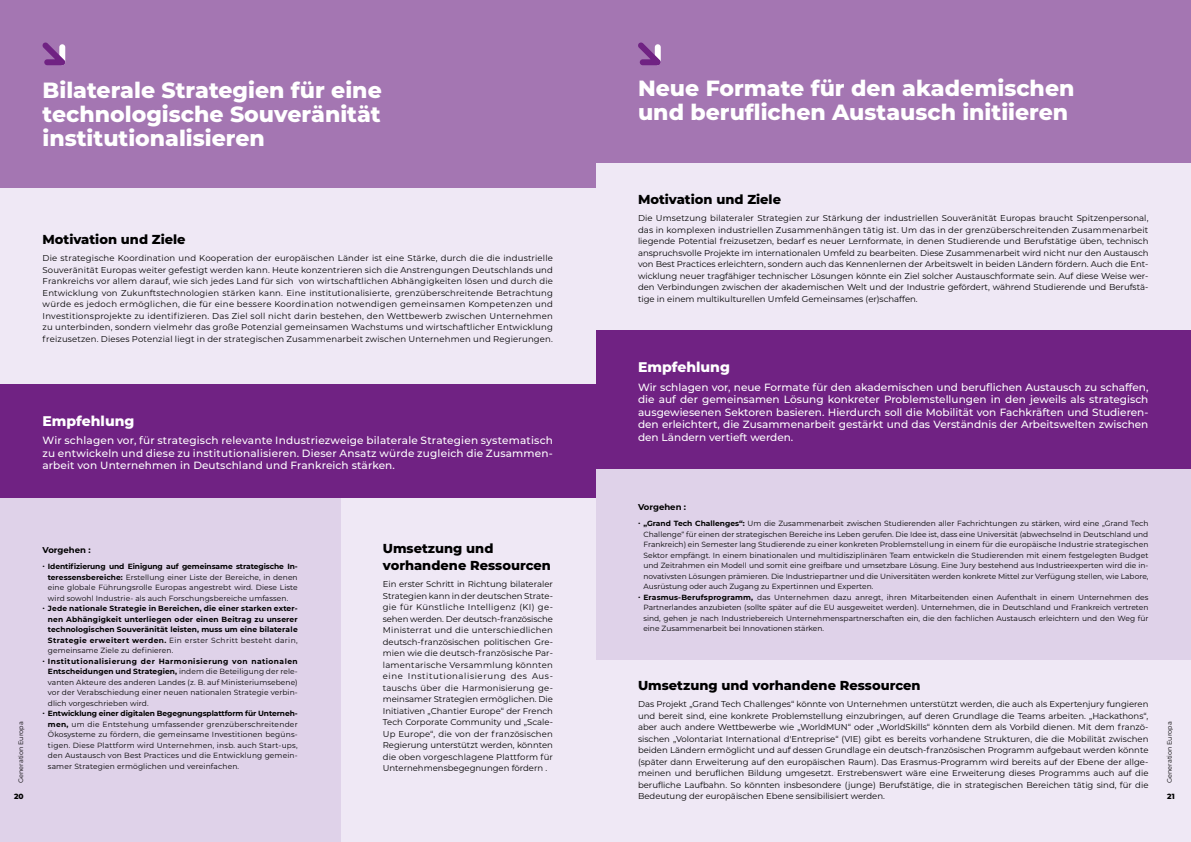
<style>
.page{position:relative;width:1191px;height:842px;background:#fff}
.page>*{position:absolute;margin:0;border:0;box-sizing:border-box;transform-origin:0 0}
.t1{font:800 22px/24px "Montserrat";color:#fff}
.t2{font:800 14px "Montserrat";color:#fff}
.t3{font:800 13px/17px "Montserrat";color:#000}
.t4{font:500 10.5px/12.5px "Montserrat";color:#fff;text-align:justify}
.t5{font:8.5px/11.5px "Montserrat";color:#000;text-align:justify}
.t6{font:700 8.5px "Montserrat";color:#000}
.t7{font:7.5px/10.5px "Montserrat";color:#000;text-align:justify}
.t8{font:700 7.5px/10.5px "Montserrat";letter-spacing:.01em;color:#000;text-align:justify}
.t9{font:800 7.5px "Montserrat";color:#000}
.t10{font:6.5px "Montserrat";color:#000}
.s1{font-weight:700}
.s2{font-weight:400}
</style>
<div class="page">
<div style="left:595px;top:163px;width:596px;height:167px;background:#efe8f5"></div>
<div style="left:595px;top:649px;width:596px;height:193px;background:#efe8f5"></div>
<div style="left:595px;top:469px;width:596px;height:191px;background:#dfd2e9"></div>
<div style="left:595px;top:330px;width:596px;height:139px;background:#702283"></div>
<div style="left:595px;top:0;width:596px;height:163px;background:#a476b2"></div>
<div style="left:0;top:0;width:595px;height:188px;background:#a476b2"></div>
<div style="left:0;top:188px;width:595px;height:196px;background:#efe8f5"></div>
<div style="left:340px;top:498px;width:255px;height:344px;background:#efe8f5"></div>
<div style="left:0;top:498px;width:340px;height:344px;background:#dfd2e9"></div>
<div style="left:0;top:384px;width:595px;height:114px;background:#702283"></div>
<svg style="left:638px;top:42px;width:23px;height:23px"></svg>
<svg style="left:42px;top:42px;width:24px;height:23px"></svg>
<h1 class="t1" style="left:43px;top:77px;width:341px;text-align:justify">Bilaterale Strategien für eine technologische Souveränität institutionalisieren</h1>
<h3 class="t3" style="left:43px;top:230px;width:144px">Motivation und Ziele</h3>
<p class="t5" style="left:43px;top:252px;width:512px">Die strategische Koordination und Kooperation der europäischen Länder ist eine Stärke, durch die die industrielle Souveränität Europas weiter gefestigt werden kann. Heute konzentrieren sich die Anstrengungen Deutschlands und Frankreichs vor allem darauf, wie sich jedes Land für sich von wirtschaftlichen Abhängigkeiten lösen und durch die Entwicklung von Zukunftstechnologien stärken kann. Eine institutionalisierte, grenzüberschreitende Betrachtung würde es jedoch ermöglichen, die für eine bessere Koordination notwendigen gemeinsamen Kompetenzen und Investitionsprojekte zu identifizieren. Das Ziel soll nicht darin bestehen, den Wettbewerb zwischen Unternehmen zu unterbinden, sondern vielmehr das große Potenzial gemeinsamen Wachstums und wirtschaftlicher Entwicklung freizusetzen. Dieses Potenzial liegt in der strategischen Zusammenarbeit zwischen Unternehmen und Regierungen.</p>
<h2 class="t2" style="left:43px;top:411px;width:93px">Empfehlung</h2>
<p class="t4" style="left:43px;top:434px;width:512px">Wir schlagen vor, für strategisch relevante Industriezweige bilaterale Strategien systematisch zu entwickeln und diese zu institutionalisieren. Dieser Ansatz würde zugleich die Zusammen&shy;arbeit von Unternehmen in Deutschland und Frankreich stärken.</p>
<h1 class="t1" style="left:638px;top:75px;width:438px">Neue Formate für den akademischen und beruflichen Austausch initiieren</h1>
<h3 class="t3" style="left:638px;top:190px;width:144px">Motivation und Ziele</h3>
<p class="t5" style="left:638px;top:212px;width:512px">Die Umsetzung bilateraler Strategien zur Stärkung der industriellen Souveränität Europas braucht Spitzenpersonal, das in komplexen industriellen Zusammenhängen tätig ist. Um das in der grenzüberschreitenden Zusammenarbeit liegende Potential freizusetzen, bedarf es neuer Lernformate, in denen Studierende und Berufstätige üben, technisch anspruchsvolle Projekte im internationalen Umfeld zu bearbeiten. Diese Zusammenarbeit wird nicht nur den Austausch von Best Practices erleichtern, sondern auch das Kennenlernen der Arbeitswelt in beiden Ländern fördern. Auch die Ent&shy;wicklung neuer tragfähiger technischer Lösungen könnte ein Ziel solcher Austauschformate sein. Auf diese Weise wer&shy;den Verbindungen zwischen der akademischen Welt und der Industrie gefördert, während Studierende und Berufstä&shy;tige in einem multikulturellen Umfeld Gemeinsames (er)schaffen.</p>
<h2 class="t2" style="left:638px;top:357px;width:93px">Empfehlung</h2>
<p class="t4" style="left:638px;top:380px;width:512px">Wir schlagen vor, neue Formate für den akademischen und beruflichen Austausch zu schaffen, die auf der gemeinsamen Lösung konkreter Problemstellungen in den jeweils als strategisch ausgewiesenen Sektoren basieren. Hierdurch soll die Mobilität von Fachkräften und Studieren&shy;den erleichtert, die Zusammenarbeit gestärkt und das Verständnis der Arbeitswelten zwischen den Ländern vertieft werden.</p>
<p class="t6" style="left:638px;top:501px;width:50px">Vorgehen :</p>
<p class="t7" style="left:638px;top:518px;width:512px"><span class="s1">∙ „Grand Tech Challenges“:</span> Um die Zusammenarbeit zwischen Studierenden aller Fachrichtungen zu stärken, wird eine „Grand Tech</p>
<p class="t7" style="left:643px;top:529px;width:506px">Challenge“ für einen der strategischen Bereiche ins Leben gerufen. Die Idee ist, dass eine Universität (abwechselnd in Deutschland und</p>
<p class="t7" style="left:643px;top:539px;width:506px">Frankreich) ein Semester lang Studierende zu einer konkreten Problemstellung in einem für die europäische Industrie strategischen</p>
<p class="t7" style="left:643px;top:550px;width:506px">Sektor empfängt. In einem binationalen und multidisziplinären Team entwickeln die Studierenden mit einem festgelegten Budget</p>
<p class="t7" style="left:643px;top:560px;width:506px">und Zeitrahmen ein Modell und somit eine greifbare und umsetzbare Lösung. Eine Jury bestehend aus Industrieexperten wird die in-</p>
<p class="t7" style="left:643px;top:571px;width:506px">novativsten Lösungen prämieren. Die Industriepartner und die Universitäten werden konkrete Mittel zur Verfügung stellen, wie Labore,</p>
<p class="t7" style="left:643px;top:581px;width:231px">Ausrüstung oder auch Zugang zu Expertinnen und Experten.</p>
<p class="t7" style="left:638px;top:592px;width:512px"><span class="s1">∙ Erasmus-Berufsprogramm,</span> das Unternehmen dazu anregt, ihren Mitarbeitenden einen Aufenthalt in einem Unternehmen des</p>
<p class="t7" style="left:643px;top:602px;width:506px">Partnerlandes anzubieten (sollte später auf die EU ausgeweitet werden). Unternehmen, die in Deutschland und Frankreich vertreten</p>
<p class="t7" style="left:643px;top:613px;width:506px">sind, gehen je nach Industriebereich Unternehmenspartnerschaften ein, die den fachlichen Austausch erleichtern und den Weg für</p>
<p class="t7" style="left:643px;top:623px;width:182px">eine Zusammenarbeit bei Innovationen stärken.</p>
<h3 class="t3" style="left:383px;top:539px;width:169px">Umsetzung und vorhandene Ressourcen</h3>
<p class="t5" style="left:383px;top:578px;width:172px">Ein erster Schritt in Richtung bilateraler Strategien kann in der deutschen Strate&shy;gie für Künstliche Intelligenz (KI) ge&shy;sehen werden. Der deutsch-französische Ministerrat und die unterschiedlichen deutsch-französischen politischen Gre&shy;mien wie die deutsch-französische Par&shy;lamentarische Versammlung könnten eine Institutionalisierung des Aus&shy;tauschs über die Harmonisierung ge&shy;meinsamer Strategien ermöglichen. Die Initiativen „Chantier Europe“ der French Tech Corporate Community und „Scale-Up Europe“, die von der französischen Regierung unterstützt werden, könnten die oben vorgeschlagene Plattform für Unternehmensbegegnungen fördern .</p>
<p class="t6" style="left:43px;top:544px;width:50px">Vorgehen :</p>
<p class="t7" style="left:48px;top:561px;width:251px;text-indent:-5px"><span class="s1">∙ Identifizierung und Einigung auf gemeinsame strategische In&shy;teressensbereiche:</span> Erstellung einer Liste der Bereiche, in denen eine globale Führungsrolle Europas angestrebt wird. Diese Liste wird sowohl Industrie- als auch Forschungsbereiche umfassen.</p>
<p class="t8" style="left:48px;top:603px;width:251px;text-indent:-5px">∙ Jede nationale Strategie in Bereichen, die einer starken exter&shy;nen Abhängigkeit unterliegen oder einen Beitrag zu unserer technologischen Souveränität leisten, muss um eine bilaterale Strategie erweitert werden. <span class="s2">Ein erster Schritt besteht darin, gemeinsame Ziele zu definieren.</span></p>
<p class="t7" style="left:48px;top:656px;width:251px;text-indent:-5px"><span class="s1">∙ Institutionalisierung der Harmonisierung von nationalen Entscheidungen und Strategien,</span> indem die Beteiligung der rele&shy;vanten Akteure des anderen Landes (z. B. auf Ministeriumsebene) vor der Verabschiedung einer neuen nationalen Strategie verbin&shy;dlich vorgeschrieben wird.</p>
<p class="t7" style="left:48px;top:708px;width:251px;text-indent:-5px"><span class="s1">∙ Entwicklung einer digitalen Begegnungsplattform für Unterneh&shy;men,</span> um die Entstehung umfassender grenzüberschreitender Ökosysteme zu fördern, die gemeinsame Investitionen begüns&shy;tigen. Diese Plattform wird Unternehmen, insb. auch Start-ups, den Austausch von Best Practices und die Entwicklung gemein&shy;samer Strategien ermöglichen und vereinfachen.</p>
<h3 class="t3" style="left:638px;top:676px;width:284px">Umsetzung und vorhandene Ressourcen</h3>
<p class="t5" style="left:638px;top:698px;width:512px">Das Projekt „Grand Tech Challenges“ könnte von Unternehmen unterstützt werden, die auch als Expertenjury fungieren und bereit sind, eine konkrete Problemstellung einzubringen, auf deren Grundlage die Teams arbeiten. „Hackathons“, aber auch andere Wettbewerbe wie „WorldMUN“ oder „WorldSkills“ könnten dem als Vorbild dienen. Mit dem franzö&shy;sischen „Volontariat International d'Entreprise“ (VIE) gibt es bereits vorhandene Strukturen, die die Mobilität zwischen beiden Ländern ermöglicht und auf dessen Grundlage ein deutsch-französischen Programm aufgebaut werden könnte (später dann Erweiterung auf den europäischen Raum). Das Erasmus-Programm wird bereits auf der Ebene der allge&shy;meinen und beruflichen Bildung umgesetzt. Erstrebenswert wäre eine Erweiterung dieses Programms auch auf die berufliche Laufbahn. So könnten insbesondere (junge) Berufstätige, die in strategischen Bereichen tätig sind, für die Bedeutung der europäischen Ebene sensibilisiert werden.</p>
<p class="t10" style="left:17px;top:783px;width:63px;rotate:-90deg">Generation Europa</p>
<p class="t10" style="left:1165px;top:783px;width:63px;rotate:-90deg">Generation Europa</p>
<p class="t9" style="left:14px;top:791px;width:11px">20</p>
<p class="t9" style="left:1167px;top:791px;width:9px">21</p>
</div>
